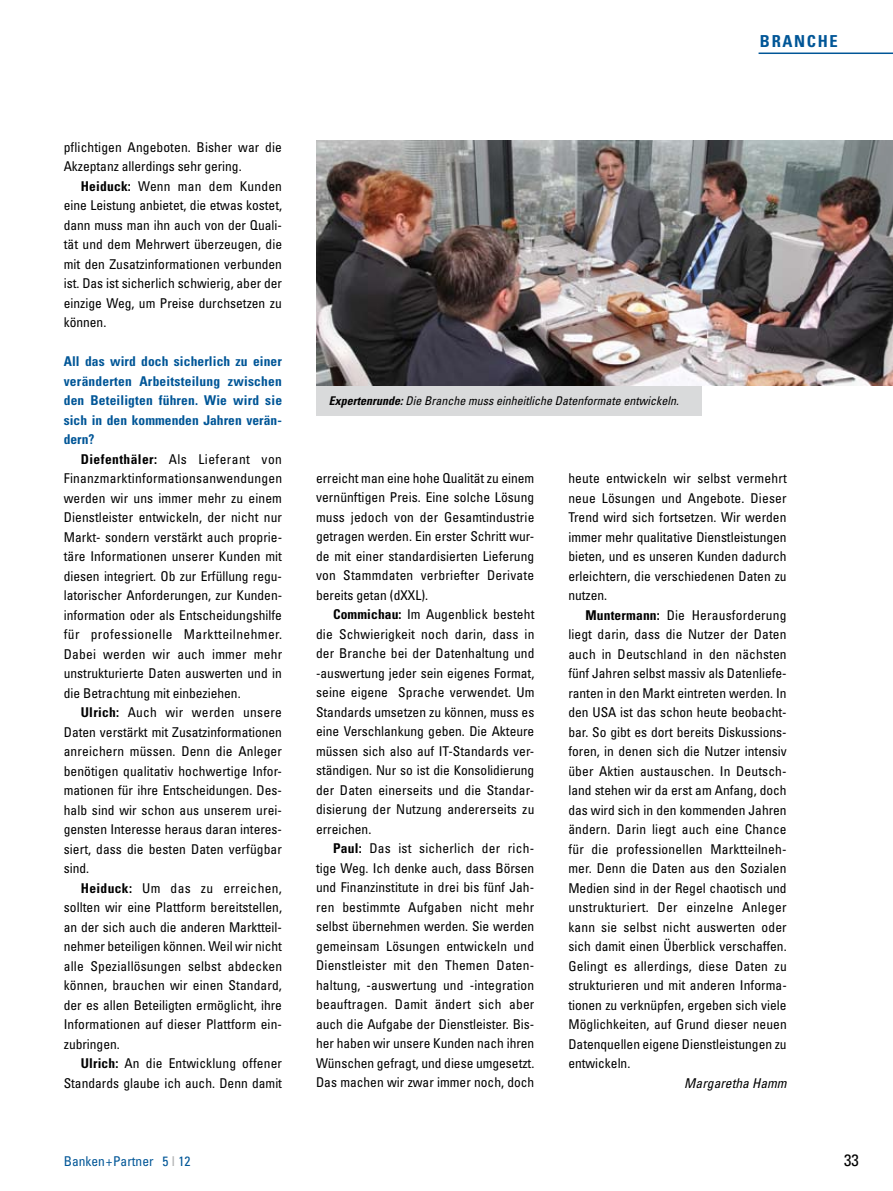
<style>
.page{position:relative;width:893px;height:1191px;background:#fff}
.page>*{position:absolute;margin:0;border:0;box-sizing:border-box;transform-origin:0 0}
.t1{font:700 condensed 16.5px "Univers LT Std";letter-spacing:.1em;color:#005697}
.t2{font:condensed 16.5px "Univers LT Std";color:#000}
.t3{font:condensed 13.5px/19.5px "Univers LT Std";color:#000;text-align:justify}
.t4{font:700 condensed 13.5px/19.5px "Univers LT Std";letter-spacing:.005em;color:#005697;text-align:justify}
.t5{font:condensed 13.5px "Univers LT Std";color:#005697}
.t6{font:italic condensed 13.5px "Univers LT Std";color:#000}
.t7{font:italic condensed 12px "Univers LT Std";color:#000}
.s1{font-weight:700}
.s2{color:#b1b3b4}
</style>
<div class="page">
<img style="left:316px;top:140px;width:577px;height:246px">
<div style="left:316px;top:386px;width:386px;height:29px;background:#d9dadb"></div>
<hr style="left:759px;top:53px;width:134px;height:1px;background:#005697">
<p class="t1" style="left:760px;top:31px;width:79px">BRANCHE</p>
<p class="t3" style="left:64px;top:137px;width:220px">pflichtigen Angeboten. Bisher war die<br>Akzeptanz allerdings sehr gering.</p>
<p class="t3" style="left:64px;top:176px;width:220px;text-indent:17px"><span class="s1">Heiduck:</span> Wenn man dem Kunden eine Leistung anbietet, die etwas kostet, dann muss man ihn auch von der Quali&shy;tät und dem Mehrwert überzeugen, die mit den Zusatzinformationen verbunden ist. Das ist sicherlich schwierig, aber der einzige Weg, um Preise durchsetzen zu können.</p>
<p class="t4" style="left:64px;top:351px;width:220px">All das wird doch sicherlich zu einer veränderten Arbeitsteilung zwischen den Beteiligten führen. Wie wird sie sich in den kommenden Jahren verän&shy;dern?</p>
<p class="t3" style="left:64px;top:449px;width:220px;text-indent:17px"><span class="s1">Diefenthäler:</span> Als Lieferant von Finanzmarktinformationsanwendungen werden wir uns immer mehr zu einem Dienstleister entwickeln, der nicht nur Markt- sondern verstärkt auch proprie&shy;täre Informationen unserer Kunden mit diesen integriert. Ob zur Erfüllung regu&shy;latorischer Anforderungen, zur Kunden&shy;information oder als Entscheidungshilfe für professionelle Marktteilnehmer.<br>Dabei werden wir auch immer mehr unstrukturierte Daten auswerten und in die Betrachtung mit einbeziehen.</p>
<p class="t3" style="left:64px;top:702px;width:220px;text-indent:17px"><span class="s1">Ulrich:</span> Auch wir werden unsere Daten verstärkt mit Zusatzinformationen anreichern müssen. Denn die Anleger benötigen qualitativ hochwertige Infor&shy;mationen für ihre Entscheidungen. Des&shy;halb sind wir schon aus unserem urei&shy;gensten Interesse heraus daran interes&shy;siert, dass die besten Daten verfügbar sind.</p>
<p class="t3" style="left:64px;top:878px;width:220px;text-indent:17px"><span class="s1">Heiduck:</span> Um das zu erreichen, sollten wir eine Plattform bereitstellen, an der sich auch die anderen Marktteil&shy;nehmer beteiligen können. Weil wir nicht alle Speziallösungen selbst abdecken können, brauchen wir einen Standard, der es allen Beteiligten ermöglicht, ihre Informationen auf dieser Plattform ein&shy;zubringen.</p>
<p class="t3" style="left:64px;top:1053px;width:220px;text-align:right"><span class="s1">Ulrich:</span> An die Entwicklung offener<br>Standards glaube ich auch. Denn damit</p>
<p class="t5" style="left:64px;top:1152px;width:128px">Banken+Partner 5 <span class="s2">I</span> 12</p>
<p class="t7" style="left:329px;top:393px;width:351px"><span class="s1">Expertenrunde:</span> Die Branche muss einheitliche Datenformate entwickeln.</p>
<p class="t3" style="left:316px;top:468px;width:220px">erreicht man eine hohe Qualität zu einem vernünftigen Preis. Eine solche Lösung muss jedoch von der Gesamtindustrie getragen werden. Ein erster Schritt wur&shy;de mit einer standardisierten Lieferung von Stammdaten verbriefter Derivate bereits getan (dXXL).</p>
<p class="t3" style="left:316px;top:604px;width:220px;text-indent:17px"><span class="s1">Commichau:</span> Im Augenblick besteht die Schwierigkeit noch darin, dass in der Branche bei der Datenhaltung und -auswertung jeder sein eigenes Format, seine eigene Sprache verwendet. Um Standards umsetzen zu können, muss es eine Verschlankung geben. Die Akteure müssen sich also auf IT-Standards ver&shy;ständigen. Nur so ist die Konsolidierung der Daten einerseits und die Standar&shy;disierung der Nutzung andererseits zu erreichen.</p>
<p class="t3" style="left:316px;top:838px;width:220px;text-indent:17px"><span class="s1">Paul:</span> Das ist sicherlich der rich&shy;tige Weg. Ich denke auch, dass Börsen und Finanzinstitute in drei bis fünf Jah&shy;ren bestimmte Aufgaben nicht mehr selbst übernehmen werden. Sie werden gemeinsam Lösungen entwickeln und Dienstleister mit den Themen Daten&shy;haltung, -auswertung und -integration beauftragen. Damit ändert sich aber auch die Aufgabe der Dienstleister. Bis&shy;her haben wir unsere Kunden nach ihren Wünschen gefragt, und diese umgesetzt.<br>Das machen wir zwar immer noch, doch</p>
<p class="t3" style="left:568px;top:468px;width:220px">heute entwickeln wir selbst vermehrt neue Lösungen und Angebote. Dieser Trend wird sich fortsetzen. Wir werden immer mehr qualitative Dienstleistungen bieten, und es unseren Kunden dadurch erleichtern, die verschiedenen Daten zu nutzen.</p>
<p class="t3" style="left:568px;top:605px;width:220px;text-indent:17px"><span class="s1">Muntermann:</span> Die Herausforderung liegt darin, dass die Nutzer der Daten auch in Deutschland in den nächsten fünf Jahren selbst massiv als Datenliefe&shy;ranten in den Markt eintreten werden. In den USA ist das schon heute beobacht&shy;bar. So gibt es dort bereits Diskussions&shy;foren, in denen sich die Nutzer intensiv über Aktien austauschen. In Deutsch&shy;land stehen wir da erst am Anfang, doch das wird sich in den kommenden Jahren ändern. Darin liegt auch eine Chance für die professionellen Marktteilneh&shy;mer. Denn die Daten aus den Sozialen Medien sind in der Regel chaotisch und unstrukturiert. Der einzelne Anleger kann sie selbst nicht auswerten oder sich damit einen Überblick verschaffen.<br>Gelingt es allerdings, diese Daten zu strukturieren und mit anderen Informa&shy;tionen zu verknüpfen, ergeben sich viele Möglichkeiten, auf Grund dieser neuen Datenquellen eigene Dienstleistungen zu entwickeln.</p>
<p class="t6" style="left:684px;top:1074px;width:104px">Margaretha Hamm</p>
<p class="t2" style="left:844px;top:1149px;width:16px">33</p>
</div>
